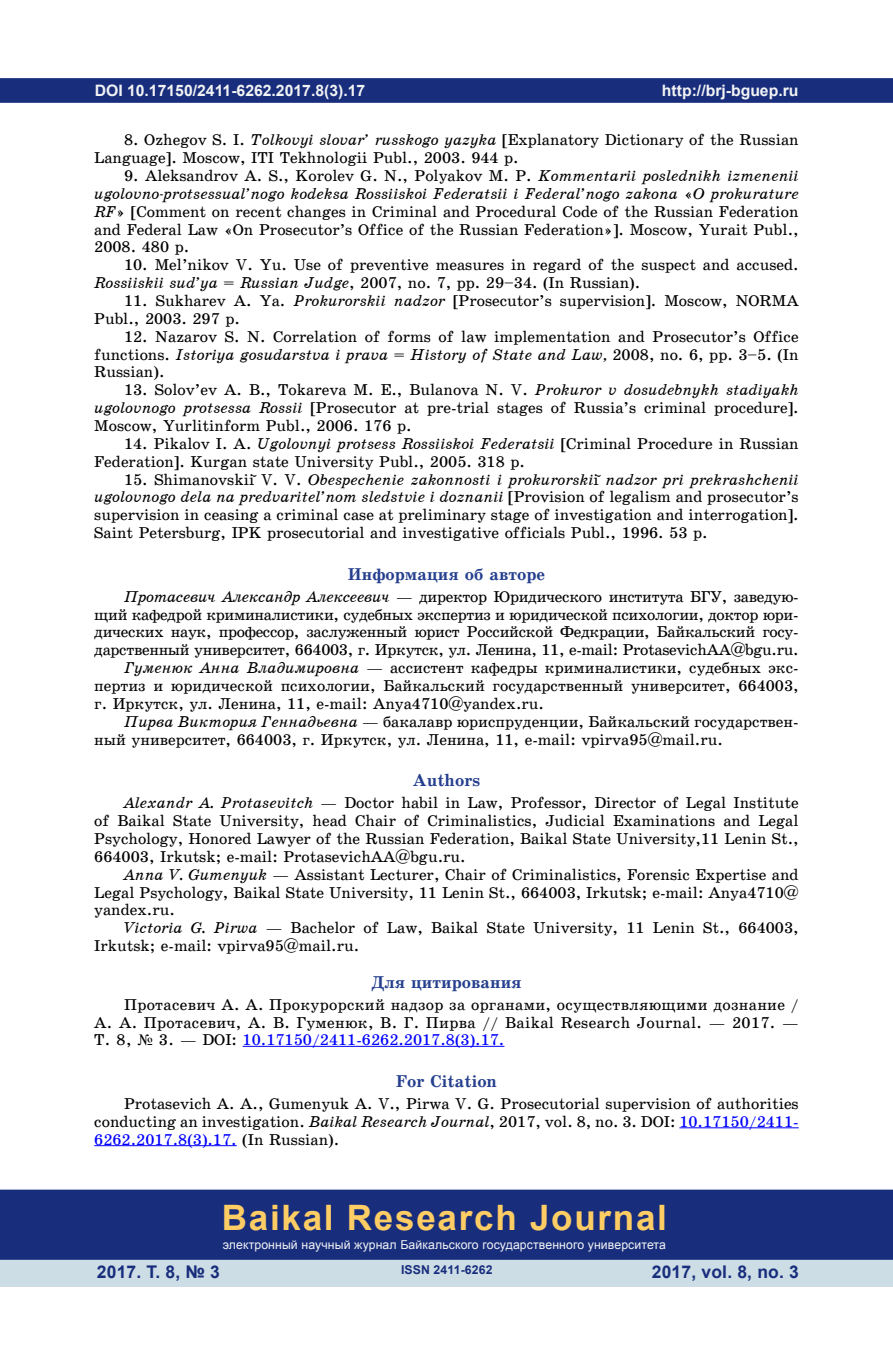
<style>
.page{position:relative;width:893px;height:1360px;background:#fff}
.page>*{position:absolute;margin:0;border:0;box-sizing:border-box;transform-origin:0 0}
.t1{font:700 35px "Arial";letter-spacing:.05em;color:#fecd64}
.t2{font:700 17.5px "Arial";letter-spacing:.01em;color:#182d7c}
.Подзаголовок1{font:17.15px "School Book C Bold";color:#253f8e}
.Текст_вопросы{font:15.75px/17.8px "School Book C";color:#000;text-align:justify}
.Текст{font:700 15.75px "Arial";color:#f2f3f4}
.t3{font:12.25px "Arial";letter-spacing:.01em;color:#f2f3f4}
.t4{font:700 12.25px "Arial";letter-spacing:.01em;color:#182d7c}
.s1{font-family:"School Book C Italic"}
.s2{font-family:"Times New Roman"}
.s3{color:#00f}
</style>
<div class="page">
<div style="left:0;top:78px;width:893px;height:25px;background:#182d7c;border:2px solid #182d7c"></div>
<div style="left:0;top:1258px;width:893px;height:28px;background:#cddde6"></div>
<div style="left:0;top:1189px;width:893px;height:70px;background:#182d7c;border:2px solid #182d7c"></div>
<hr style="left:243px;top:1045px;width:261px;height:1px;background:#00f">
<hr style="left:679px;top:1127px;width:120px;height:1px;background:#00f">
<hr style="left:94px;top:1145px;width:143px;height:1px;background:#00f">
<p class="Текст" style="left:95px;top:79px;width:272px">DOI 10.17150/2411-6262.2017.8(3).17</p>
<p class="Текст_вопросы" style="left:94px;top:131px;width:706px;text-indent:30px">8. Ozhegov S. I. <span class="s1">Tolkovyi slovar’ russkogo yazyka</span> [Explanatory Dictionary of the Russian<br>Language]. Moscow, ITI Tekhnologii Publ., 2003. 944 p.</p>
<p class="Текст_вопросы" style="left:94px;top:167px;width:706px;text-indent:30px">9. Aleksandrov A. S., Korolev G. N., Polyakov M. P. <span class="s1">Kommentarii poslednikh izmenenii ugolovno-protsessual’nogo kodeksa Rossiiskoi Federatsii i Federal’nogo zakona</span> «<span class="s1">O prokurature RF</span>» [Comment on recent changes in Criminal and Procedural Code of the Russian Federation and Federal Law «On Prosecutor’s Office of the Russian Federation»]. Moscow, Yurait Publ., 2008. 480 p.</p>
<p class="Текст_вопросы" style="left:94px;top:256px;width:706px;text-indent:30px">10. Mel’nikov V. Yu. Use of preventive measures in regard of the suspect and accused.<br><span class="s1">Rossiiskii sud’ya</span> = <span class="s1">Russian Judge</span>, 2007, no. 7, pp. 29–34. (In Russian).</p>
<p class="Текст_вопросы" style="left:94px;top:292px;width:706px;text-indent:30px">11. Sukharev A. Ya. <span class="s1">Prokurorskii nadzor</span> [Prosecutor’s supervision]. Moscow, NORMA<br>Publ., 2003. 297 p.</p>
<p class="Текст_вопросы" style="left:94px;top:327px;width:706px;text-indent:30px">12. Nazarov S. N. Correlation of forms of law implementation and Prosecutor’s Office functions. <span class="s1">Istoriya gosudarstva i prava</span> = <span class="s1">History of State and Law,</span> 2008, no. 6, pp. 3–5. (In Russian).</p>
<p class="Текст_вопросы" style="left:94px;top:381px;width:706px;text-indent:30px">13. Solov’ev A. B., Tokareva M. E., Bulanova N. V. <span class="s1">Prokuror v dosudebnykh stadiyakh ugolovnogo protsessa Rossii</span> [Prosecutor at pre-trial stages of Russia’s criminal procedure].<br>Moscow, Yurlitinform Publ., 2006. 176 p.</p>
<p class="Текст_вопросы" style="left:94px;top:435px;width:706px;text-indent:30px">14. Pikalov I. A. <span class="s1">Ugolovnyi protsess Rossiiskoi Federatsii</span> [Criminal Procedure in Russian<br>Federation]. Kurgan state University Publ., 2005. 318 p.</p>
<p class="Текст_вопросы" style="left:94px;top:470px;width:706px;text-indent:30px">15. Shimanovskii<span class="s2">̆</span> V. V. <span class="s1">Obespechenie zakonnosti i prokurorski</span>i<span class="s2">̆</span><span class="s1">nadzor pri prekrashchenii ugolovnogo dela na predvaritel’nom sledstvie i doznanii</span> [Provision of legalism and prosecutor’s supervision in ceasing a criminal case at preliminary stage of investigation and interrogation].<br>Saint Petersburg, IPK prosecutorial and investigative officials Publ., 1996. 53 p.</p>
<p class="Подзаголовок1" style="left:348px;top:565px;width:199px">Информация об авторе</p>
<p class="Текст_вопросы" style="left:94px;top:587px;width:706px;text-indent:30px"><span class="s1">Протасевич Александр Алексеевич</span> — директор Юридического института БГУ, заведую&shy;щий кафедрой криминалистики, судебных экспертиз и юридической психологии, доктор юри&shy;дических наук, профессор, заслуженный юрист Российской Федкрации, Байкальский госу&shy;дарственный университет, 664003, г. Иркутск, ул. Ленина, 11, e-mail: ProtasevichAA@bgu.ru.</p>
<p class="Текст_вопросы" style="left:94px;top:659px;width:706px;text-indent:30px"><span class="s1">Гуменюк Анна Владимировна</span> — ассистент кафедры криминалистики, судебных экс&shy;пертиз и юридической психологии, Байкальский государственный университет, 664003, г. Иркутск, ул. Ленина, 11, e-mail: Anya4710@yandex.ru.</p>
<p class="Текст_вопросы" style="left:94px;top:712px;width:706px;text-indent:30px"><span class="s1">Пирва Виктория Геннадьевна</span> — бакалавр юриспруденции, Байкальский государствен&shy;ный университет, 664003, г. Иркутск, ул. Ленина, 11, e-mail: vpirva95@mail.ru.</p>
<p class="Подзаголовок1" style="left:413px;top:771px;width:69px">Authors</p>
<p class="Текст_вопросы" style="left:94px;top:794px;width:706px;text-indent:30px"><span class="s1">Alexandr A. Protasevitch</span> — Doctor habil in Law, Professor, Director of Legal Institute of Baikal State University, head Chair of Criminalistics, Judicial Examinations and Legal Psychology, Honored Lawyer of the Russian Federation, Baikal State University,11 Lenin St., 664003, Irkutsk; e-mail: ProtasevichAA@bgu.ru.</p>
<p class="Текст_вопросы" style="left:94px;top:865px;width:706px;text-indent:30px"><span class="s1">Anna V. Gumenyuk</span> — Assistant Lecturer, Chair of Criminalistics, Forensic Expertise and Legal Psychology, Baikal State University, 11 Lenin St., 664003, Irkutsk; e-mail: Anya4710@ yandex.ru.</p>
<p class="Текст_вопросы" style="left:94px;top:919px;width:706px;text-indent:30px"><span class="s1">Victoria G. Pirwa</span> — Bachelor of Law, Baikal State University, 11 Lenin St., 664003,<br>Irkutsk; e-mail: vpirva95@mail.ru.</p>
<p class="Подзаголовок1" style="left:371px;top:972px;width:152px">Для цитирования</p>
<p class="Текст_вопросы" style="left:94px;top:995px;width:706px;text-indent:30px">Протасевич А. А. Прокурорский надзор за органами, осуществляющими дознание / А. А. Протасевич, А. В. Гуменюк, В. Г. Пирва // Baikal Research Journal. — 2017. — Т. 8, <span class="s2">№</span> 3. — DOI: <span class="s3">10.17150/2411-6262.2017.8(3).17.</span></p>
<p class="Подзаголовок1" style="left:396px;top:1072px;width:103px">For Citation</p>
<p class="Текст_вопросы" style="left:94px;top:1094px;width:706px;text-indent:30px">Protasevich A. A., Gumenyuk A. V., Pirwa V. G. Prosecutorial supervision of authorities conducting an investigation. <span class="s1">Baikal Research Journal</span>, 2017, vol. 8, no. 3. DOI: <span class="s3">10.17150/2411- 6262.2017.8(3).17.</span> (In Russian).</p>
<p class="Текст" style="left:662px;top:79px;width:138px">http://brj-bguep.ru</p>
<h1 class="t1" style="left:222px;top:1193px;width:447px">Baikal Research Journal</h1>
<p class="t3" style="left:223px;top:1236px;width:445px">электронный научный журнал Байкальского государственного университета</p>
<p class="t2" style="left:97px;top:1259px;width:125px">2017. Т. 8, № 3</p>
<p class="t2" style="left:652px;top:1259px;width:149px">2017, vol. 8, no. 3</p>
<p class="t4" style="left:401px;top:1261px;width:93px">ISSN 2411-6262</p>
</div>
